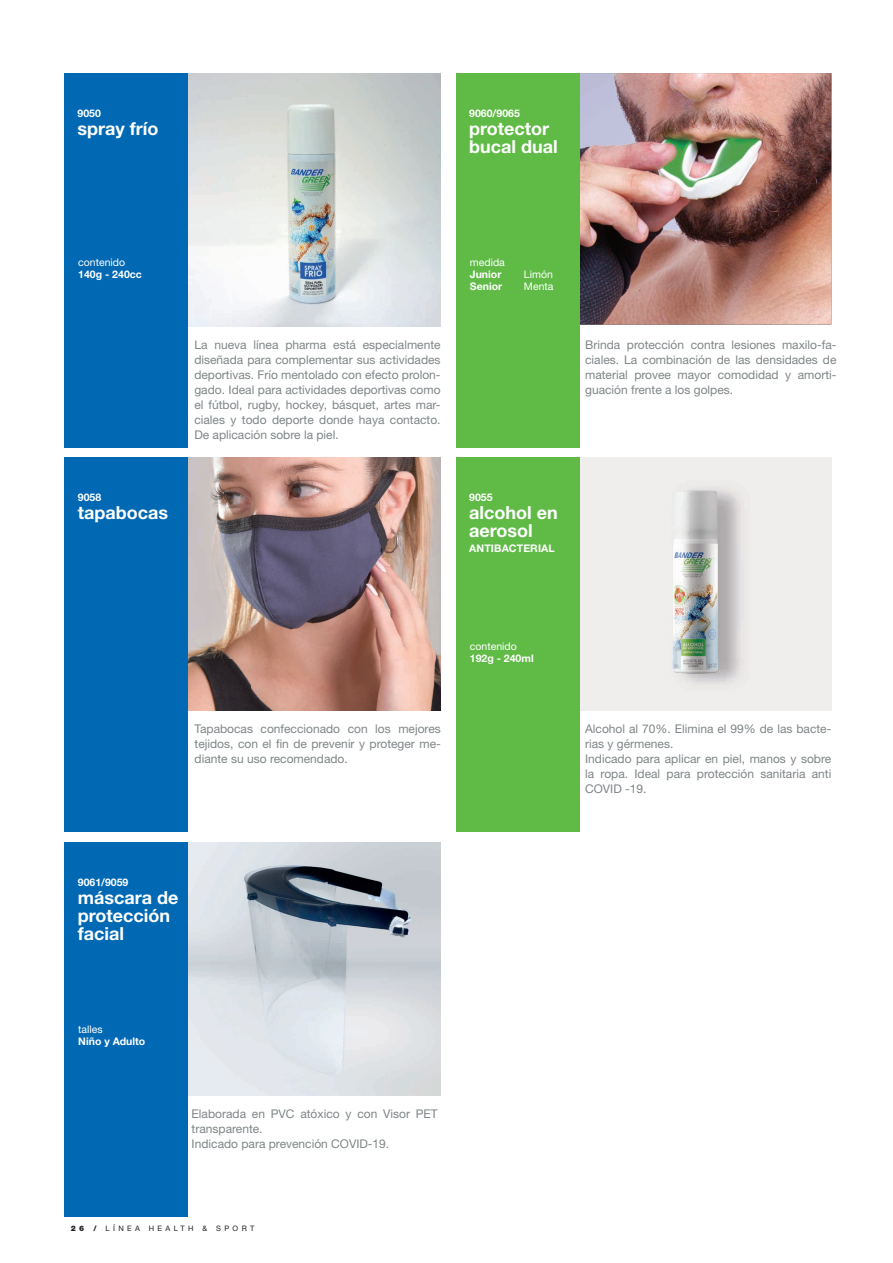
<style>
.page{position:relative;width:893px;height:1263px;background:#fff}
.page>*{position:absolute;margin:0;border:0;box-sizing:border-box;transform-origin:0 0}
.t1{font:700 18px/18px "Helvetica Neue LT Std";color:#fff}
.t2{font:12px/15px "Helvetica Neue LT Std";color:#7f8587;text-align:justify}
.t3{font:700 10.5px "Helvetica Neue LT Std";color:#fff}
.t4{font:10.5px "Helvetica Neue LT Std";color:#fff}
.t5{font:7.5px "Helvetica Neue LT Std";letter-spacing:.45em;color:#231f20}
.s1{font-weight:900}
</style>
<div class="page">
<img style="left:579px;top:73px;width:252px;height:251px">
<img style="left:188px;top:73px;width:253px;height:253px">
<img style="left:188px;top:457px;width:253px;height:253px">
<img style="left:579px;top:457px;width:252px;height:253px">
<div style="left:65px;top:73px;width:123px;height:374px;background:#0168b3"></div>
<div style="left:456px;top:73px;width:123px;height:374px;background:#60bb46"></div>
<div style="left:65px;top:457px;width:123px;height:375px;background:#0168b3"></div>
<div style="left:456px;top:457px;width:123px;height:375px;background:#60bb46"></div>
<img style="left:188px;top:842px;width:253px;height:253px">
<div style="left:65px;top:842px;width:123px;height:375px;background:#0168b3"></div>
<p class="t3" style="left:78px;top:107px;width:25px">9050</p>
<h1 class="t1" style="left:78px;top:119px;width:82px">spray frío</h1>
<p class="t3" style="left:469px;top:107px;width:52px">9060/9065</p>
<h1 class="t1" style="left:469px;top:119px;width:90px">protector bucal dual</h1>
<p class="t4" style="left:78px;top:256px;width:48px">contenido</p>
<p class="t3" style="left:78px;top:267px;width:65px">140g - 240cc</p>
<p class="t3" style="left:78px;top:491px;width:25px">9058</p>
<h1 class="t1" style="left:78px;top:503px;width:92px">tapabocas</h1>
<p class="t2" style="left:194px;top:337px;width:248px">La nueva línea pharma está especialmente diseñada para complementar sus actividades deportivas. Frío mentolado con efecto prolon&shy;gado. Ideal para actividades deportivas como el fútbol, rugby, hockey, básquet, artes mar&shy;ciales y todo deporte donde haya contacto.<br>De aplicación sobre la piel.</p>
<p class="t4" style="left:470px;top:256px;width:37px">medida</p>
<p class="t3" style="left:470px;top:267px;width:33px">Junior</p>
<p class="t4" style="left:524px;top:268px;width:30px">Limón</p>
<p class="t3" style="left:470px;top:279px;width:34px">Senior</p>
<p class="t4" style="left:524px;top:280px;width:31px">Menta</p>
<p class="t2" style="left:585px;top:337px;width:253px">Brinda protección contra lesiones maxilo-fa&shy;ciales. La combinación de las densidades de material provee mayor comodidad y amorti&shy;guación frente a los golpes.</p>
<p class="t3" style="left:469px;top:491px;width:25px">9055</p>
<h1 class="t1" style="left:469px;top:503px;width:90px">alcohol en aerosol</h1>
<p class="t3" style="left:469px;top:542px;width:87px">ANTIBACTERIAL</p>
<p class="t2" style="left:195px;top:721px;width:248px">Tapabocas confeccionado con los mejores tejidos, con el fin de prevenir y proteger me&shy;diante su uso recomendado.</p>
<p class="t4" style="left:470px;top:640px;width:48px">contenido</p>
<p class="t3" style="left:470px;top:651px;width:65px">192g - 240ml</p>
<p class="t3" style="left:78px;top:876px;width:52px">9061/9059</p>
<h1 class="t1" style="left:78px;top:888px;width:102px">máscara de protección facial</h1>
<p class="t4" style="left:78px;top:1023px;width:26px">talles</p>
<p class="t3" style="left:78px;top:1035px;width:69px">Niño y Adulto</p>
<p class="t2" style="left:192px;top:1106px;width:248px;text-align:left">Elaborada en PVC atóxico y con Visor PET transparente.<br>Indicado para prevención COVID-19.</p>
<p class="t5" style="left:71px;top:1223px;width:185px"><span class="s1">26 /</span> LÍNEA HEALTH &amp; SPORT</p>
<p class="t2" style="left:585px;top:721px;width:248px;text-align:left">Alcohol al 70%. Elimina el 99% de las bacte&shy;rias y gérmenes.<br>Indicado para aplicar en piel, manos y sobre la ropa. Ideal para protección sanitaria anti<br>COVID -19.</p>
</div>
